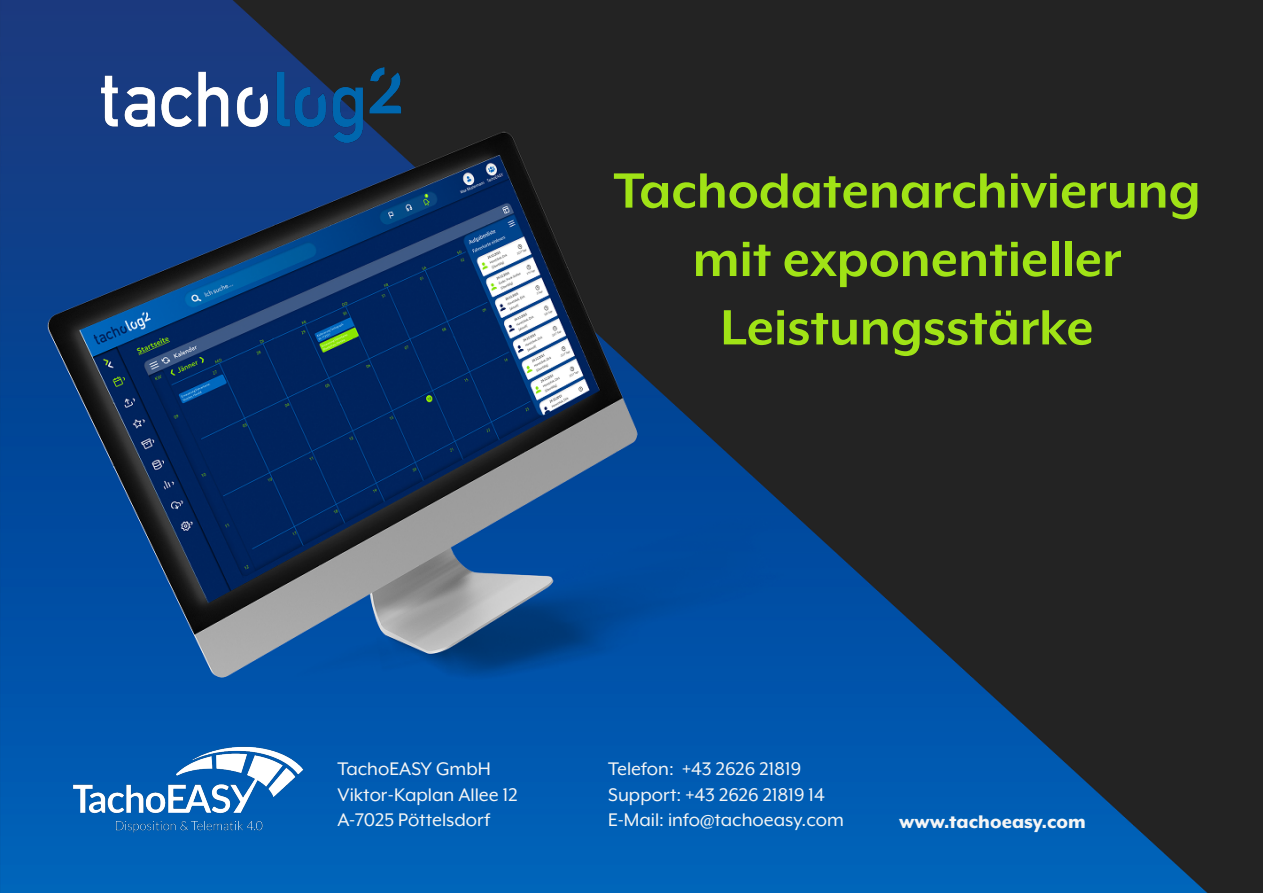
<style>
.page{position:relative;width:1263px;height:893px;background:#fff}
.page>*{position:absolute;margin:0;border:0;box-sizing:border-box;transform-origin:0 0}
.t1{font:700 57px/68.4px "Mr Eaves XL Mod OT";color:#a0e316;text-align:center}
.t2{font:21px/25.2px "Mr Eaves XL Mod OT";color:#f5f5f5}
.t3{font:800 21px "Mr Eaves XL Mod OT";color:#f5f5f5}
</style>
<div class="page">
<img style="left:0;top:0;width:1263px;height:893px">
<img style="left:85px;top:54px;width:332px;height:102px">
<img style="left:54px;top:728px;width:259px;height:130px">
<h1 class="t1" style="left:614px;top:156px;width:588px">Tachodatenarchivierung mit exponentieller<br>Leistungsstärke</h1>
<p class="t2" style="left:338px;top:756px;width:182px">TachoEASY GmbH<br>Viktor-Kaplan Allee 12<br>A-7025 Pöttelsdorf</p>
<p class="t2" style="left:608px;top:756px;width:237px">Telefon: +43 2626 21819<br>Support: +43 2626 21819 14<br>E-Mail: info@tachoeasy.com</p>
<p class="t3" style="left:899px;top:810px;width:188px">www.tachoeasy.com</p>
</div>
